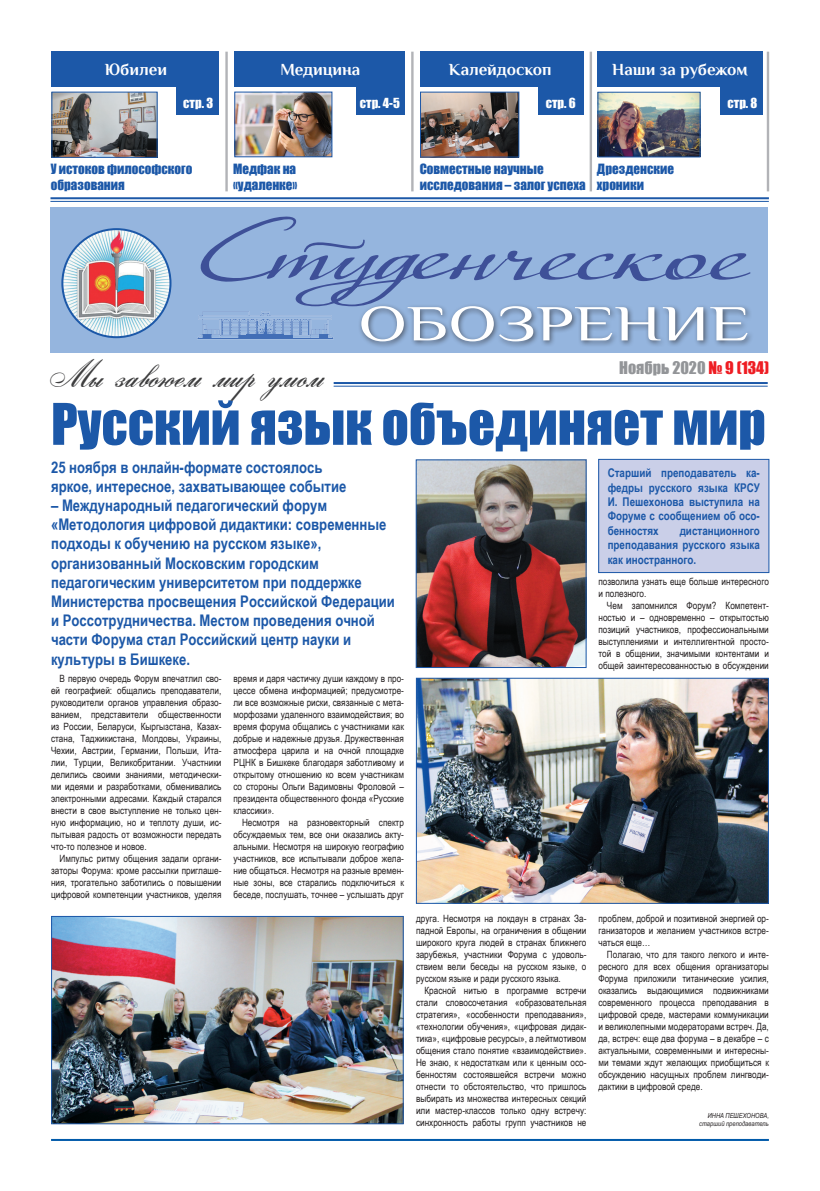
<style>
.page{position:relative;width:820px;height:1191px;background:#fff}
.page>*{position:absolute;margin:0;border:0;box-sizing:border-box;transform-origin:0 0}
.t1{font:53px "Impact";color:#1c58a8}
.t2{font:50.3px "Philosopher";color:#fff;scale:1.36 1}
.t3{font:40px "Gloriascript";color:#3e3e3f}
.t4{font:700 16.9px "Philosopher";color:#fff}
.t5{font:700 16px/19.2px "Arial Narrow";color:#1c58a8}
.t6{font:16px "Impact";color:#939598}
.t7{font:13px/15.6px "Impact";color:#1c58a8}
.t8{font:12.8px "Impact";color:#fff}
.t9{font:700 12px/14.4px "Arial Narrow";color:#1c58a8;text-align:justify}
.t10{font:10px/12px "Arial Narrow";color:#231f20;text-align:justify}
.t11{font:italic 7px/8.4px "Arial Narrow";color:#231f20;text-align:right}
.s1{color:#ee1d23}
</style>
<div class="page">
<div style="left:50px;top:207px;width:717px;height:145px;background:#95b5de"></div>
<svg style="left:200px;top:216px;width:550px;height:90px"></svg>
<svg style="left:303px;top:228px;width:64px;height:34px"></svg>
<img style="left:197px;top:301px;width:154px;height:39px">
<hr style="left:50px;top:197px;width:718px;height:2px;background:#1c58a8">
<hr style="left:50px;top:201px;width:718px;height:1px;background:#1c58a8">
<div style="left:358px;top:303px;width:396px;height:46px;background:#231f20;opacity:.6"></div>
<hr style="left:333px;top:382px;width:434px;height:2px;background:#1c58a8">
<hr style="left:333px;top:386px;width:434px;height:1px;background:#1c58a8">
<img style="left:62px;top:229px;width:108px;height:108px;border-radius:54px">
<div style="left:61px;top:228px;width:110px;height:110px;border:2px solid #1c58a8;border-radius:50%"></div>
<hr style="left:51px;top:1139px;width:717px;height:2px;background:#015aaa">
<div style="left:356px;top:80px;width:49px;height:35px;background:#1c58a8"></div>
<img style="left:236px;top:94px;width:94px;height:61px">
<div style="left:234px;top:92px;width:98px;height:65px;border:1px solid #1c58a8"></div>
<img style="left:53px;top:94px;width:102px;height:62px">
<div style="left:51px;top:92px;width:106px;height:66px;border:1px solid #1c58a8"></div>
<img style="left:599px;top:94px;width:99px;height:61px">
<div style="left:597px;top:92px;width:103px;height:65px;border:1px solid #1c58a8"></div>
<img style="left:422px;top:94px;width:95px;height:62px">
<div style="left:420px;top:92px;width:99px;height:66px;border:1px solid #1c58a8"></div>
<div style="left:234px;top:52px;width:171px;height:35px;background:#1c58a8"></div>
<div style="left:51px;top:52px;width:168px;height:35px;background:#1c58a8"></div>
<div style="left:597px;top:52px;width:165px;height:35px;background:#1c58a8"></div>
<div style="left:420px;top:52px;width:163px;height:35px;background:#1c58a8"></div>
<hr style="left:411px;top:52px;width:2px;height:139px;background:#b2b3b7">
<hr style="left:225px;top:52px;width:3px;height:139px;background:#b2b3b7">
<hr style="left:589px;top:52px;width:2px;height:139px;background:#b2b3b7">
<hr style="left:766px;top:52px;width:2px;height:139px;background:#b2b3b7">
<div style="left:176px;top:80px;width:43px;height:35px;background:#1c58a8"></div>
<div style="left:538px;top:80px;width:45px;height:35px;background:#1c58a8"></div>
<div style="left:719px;top:80px;width:43px;height:35px;background:#1c58a8"></div>
<img style="left:418px;top:679px;width:348px;height:223px">
<div style="left:416px;top:677px;width:352px;height:227px;border:1px solid #1c58a8"></div>
<img style="left:53px;top:918px;width:348px;height:204px">
<div style="left:51px;top:916px;width:352px;height:208px;border:1px solid #1c58a8"></div>
<img style="left:417px;top:461px;width:167px;height:205px">
<div style="left:415px;top:459px;width:171px;height:209px;border:1px solid #1c58a8"></div>
<div style="left:598px;top:459px;width:170px;height:113px;background:#cacfe8"></div>
<div style="left:598px;top:459px;width:171px;height:114px;border:1px solid #1c58a8"></div>
<h3 class="t4" style="left:105px;top:60px;width:64px">Юбилеи</h3>
<h3 class="t4" style="left:280px;top:60px;width:81px">Медицина</h3>
<h3 class="t4" style="left:449px;top:60px;width:104px">Калейдоскоп</h3>
<h3 class="t4" style="left:612px;top:60px;width:137px">Наши за рубежом</h3>
<p class="t8" style="left:183px;top:93px;width:31px">стр. 3</p>
<p class="t8" style="left:360px;top:93px;width:42px">стр. 4-5</p>
<p class="t8" style="left:545px;top:93px;width:31px">стр. 6</p>
<p class="t8" style="left:727px;top:93px;width:31px">стр. 8</p>
<h3 class="t7" style="left:51px;top:161px;width:143px">У истоков философского образования</h3>
<h3 class="t7" style="left:233px;top:161px;width:66px">Медфак на «удаленке»</h3>
<h3 class="t7" style="left:419px;top:161px;width:167px">Совместные научные исследования – залог успеха</h3>
<h3 class="t7" style="left:596px;top:161px;width:79px">Дрезденские хроники</h3>
<h2 class="t2" style="left:358px;top:297px;width:289px">ОБОЗРЕНИЕ</h2>
<h3 class="t6" style="left:619px;top:355px;width:151px">Ноябрь 2020 <span class="s1">№ 9 (134)</span></h3>
<h3 class="t3" style="left:50px;top:355px;width:275px">Мы завоюем мир умом</h3>
<h1 class="t1" style="left:51px;top:383px;width:716px">Русский язык объединяет мир</h1>
<h3 class="t5" style="left:51px;top:456px;width:297px">25 ноября в онлайн-формате состоялось яркое, интересное, захватывающее событие</h3>
<p class="t5" style="left:51px;top:495px;width:345px">– Международный педагогический форум «Методология цифровой дидактики: современные подходы к обучению на русском языке», организованный Московским городским педагогическим университетом при поддержке Министерства просвещения Российской Федерации и Россотрудничества. Местом проведения очной части Форума стал Российский центр науки и культуры в Бишкеке.</p>
<p class="t10" style="left:51px;top:672px;width:172px;text-indent:9px">В первую очередь Форум впечатлил сво&shy;ей географией: общались преподаватели, руководители органов управления образо&shy;ванием, представители общественности из России, Беларуси, Кыргызстана, Казах&shy;стана, Таджикистана, Молдовы, Украины, Чехии, Австрии, Германии, Польши, Ита&shy;лии, Турции, Великобритании. Участники делились своими знаниями, методически&shy;ми идеями и разработками, обменивались электронными адресами. Каждый старался внести в свое выступление не только цен&shy;ную информацию, но и теплоту души, ис&shy;пытывая радость от возможности передать что-то полезное и новое.</p>
<p class="t10" style="left:51px;top:852px;width:172px;text-indent:8px">Импульс ритму общения задали органи&shy;заторы Форума: кроме рассылки приглаше&shy;ния, трогательно заботились о повышении цифровой компетенции участников, уделяя</p>
<p class="t9" style="left:607px;top:465px;width:154px">Старший преподаватель ка&shy;федры русского языка КРСУ И. Пешехонова выступила на Форуме с сообщением об осо&shy;бенностях</p>
<p class="t9" style="left:607px;top:523px;width:154px;text-indent:72px">дистанционного преподавания русского языка как иностранного.</p>
<p class="t10" style="left:598px;top:575px;width:172px">позволила узнать еще больше интересного и полезного.</p>
<p class="t10" style="left:598px;top:599px;width:172px;text-indent:8px">Чем запомнился Форум? Компетент&shy;ностью и – одновременно – открытостью позиций участников, профессиональными выступлениями и интеллигентной просто&shy;той в общении, значимыми контентами и общей заинтересованностью в обсуждении</p>
<p class="t10" style="left:233px;top:672px;width:172px">время и даря частичку души каждому в про&shy;цессе обмена информацией; предусмотре&shy;ли все возможные риски, связанные с мета&shy;морфозами удаленного взаимодействия; во время форума общались с участниками как добрые и надежные друзья. Дружественная атмосфера царила и на очной площадке РЦНК в Бишкеке благодаря заботливому и открытому отношению ко всем участникам со стороны Ольги Вадимовны Фроловой – президента общественного фонда «Русские классики».</p>
<p class="t10" style="left:233px;top:816px;width:172px;text-indent:9px">Несмотря на разновекторный спектр обсуждаемых тем, все они оказались акту&shy;альными. Несмотря на широкую географию участников, все испытывали доброе жела&shy;ние общаться. Несмотря на разные времен&shy;ные зоны, все старались подключиться к беседе, послушать, точнее – услышать друг</p>
<p class="t10" style="left:416px;top:911px;width:172px">друга. Несмотря на локдаун в странах За&shy;падной Европы, на ограничения в общении широкого круга людей в странах ближнего зарубежья, участники Форума с удоволь&shy;ствием вели беседы на русском языке, о русском языке и ради русского языка.</p>
<p class="t10" style="left:416px;top:983px;width:172px;text-indent:8px">Красной нитью в программе встречи стали словосочетания «образовательная стратегия», «особенности преподавания», «технологии обучения», «цифровая дидак&shy;тика», «цифровые ресурсы», а лейтмотивом общения стало понятие «взаимодействие».<br>Не знаю, к недостаткам или к ценным осо&shy;бенностям состоявшейся встречи можно отнести то обстоятельство, что пришлось выбирать из множества интересных секций или мастер-классов только одну встречу: синхронность работы групп участников не</p>
<p class="t10" style="left:598px;top:911px;width:172px">проблем, доброй и позитивной энергией ор&shy;ганизаторов и желанием участников встре&shy;чаться еще…</p>
<p class="t10" style="left:598px;top:947px;width:172px;text-indent:8px">Полагаю, что для такого легкого и инте&shy;ресного для всех общения организаторы Форума приложили титанические усилия, оказались выдающимися подвижниками современного процесса преподавания в цифровой среде, мастерами коммуникации и великолепными модераторами встреч. Да, да, встреч: еще два форума – в декабре – с актуальными, современными и интересны&shy;ми темами ждут желающих приобщиться к обсуждению насущных проблем лингводи&shy;дактики в цифровой среде.</p>
<p class="t11" style="left:699px;top:1110px;width:71px">ИННА ПЕШЕХОНОВА, старший преподаватель</p>
</div>
